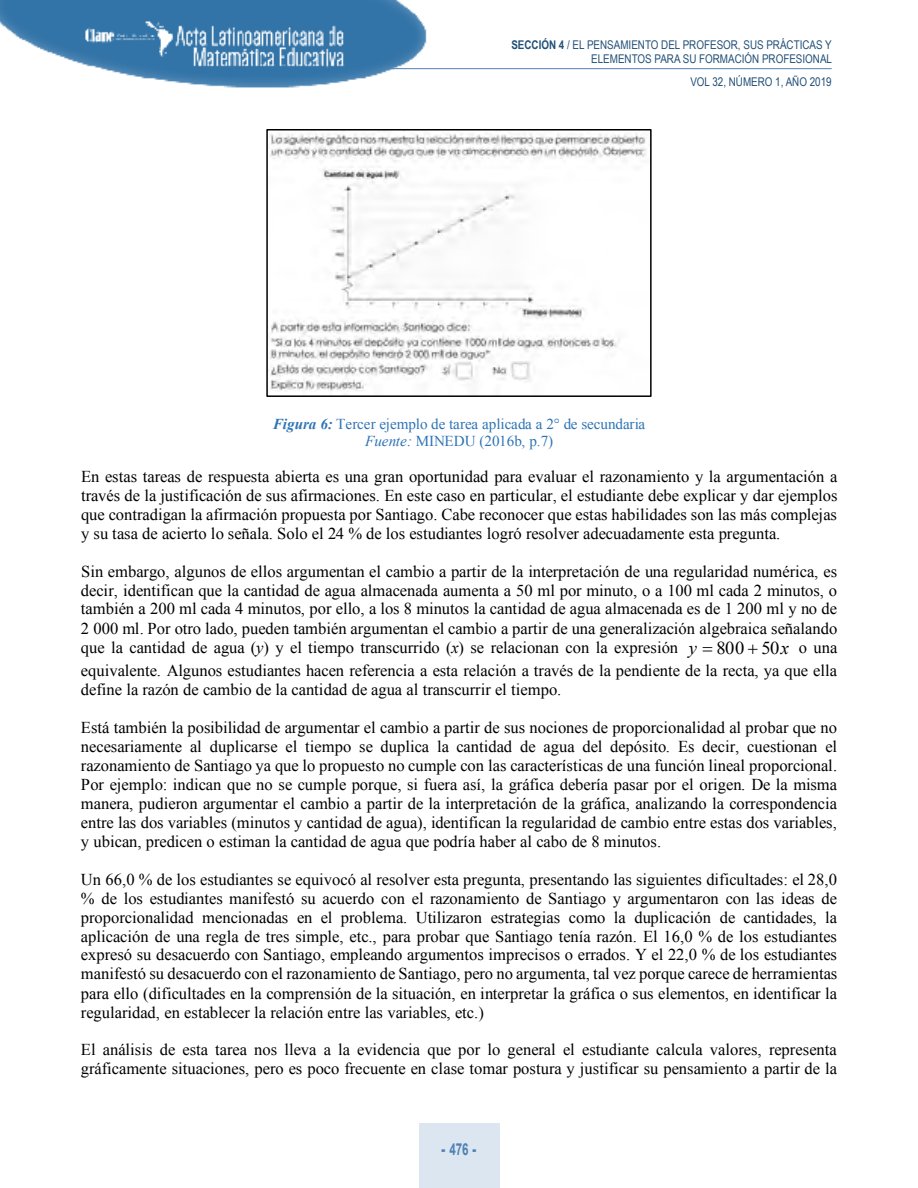
<style>
.page{position:relative;width:918px;height:1188px;background:#fff}
.page>*{position:absolute;margin:0;border:0;box-sizing:border-box;transform-origin:0 0}
.t1{font:18.15px "Times New Roman";color:#000}
.t2{font:16.5px/18.9px "Times New Roman";color:#000;text-align:justify}
.t3{font:700 16.5px "Arial";color:#4f80b4;scale:.7 1}
.t4{font:15.15px/17.2px "Times New Roman";color:#2e74b5;text-align:center}
.t5{font:12px/14.4px "Arial Narrow";color:#214f77;text-align:right}
.s1{font-weight:700}
.s2{font-weight:700;font-style:italic}
.s3{font-style:italic}
.s4{font-weight:900}
</style>
<div class="page">
<img style="left:0;top:0;width:435px;height:88px">
<hr style="left:389px;top:68px;width:443px;height:1px;background:#4f80b4">
<div style="left:419px;top:1123px;width:80px;height:65px;background:#dce6f0"></div>
<img style="left:270px;top:133px;width:376px;height:258px">
<div style="left:266px;top:129px;width:386px;height:268px;border:2px solid #000"></div>
<p class="t5" style="left:511px;top:37px;width:322px"><span class="s1">SECCIÓN 4</span> / EL PENSAMIENTO DEL PROFESOR, SUS PRÁCTICAS Y<br>ELEMENTOS PARA SU FORMACIÓN PROFESIONAL</p>
<p class="t5" style="left:690px;top:75px;width:143px">VOL 32, NÚMERO 1, AÑO 2019</p>
<p class="t4" style="left:273px;top:415px;width:374px"><span class="s2">Figura 6:</span> Tercer ejemplo de tarea aplicada a 2° de secundaria<br><span class="s3">Fuente:</span> MINEDU (2016b, p.7)</p>
<p class="t2" style="left:81px;top:467px;width:758px">En estas tareas de respuesta abierta es una gran oportunidad para evaluar el razonamiento y la argumentación a través de la justificación de sus afirmaciones. En este caso en particular, el estudiante debe explicar y dar ejemplos que contradigan la afirmación propuesta por Santiago. Cabe reconocer que estas habilidades son las más complejas y su tasa de acierto lo señala. Solo el 24 % de los estudiantes logró resolver adecuadamente esta pregunta.</p>
<p class="t2" style="left:81px;top:562px;width:758px">Sin embargo, algunos de ellos argumentan el cambio a partir de la interpretación de una regularidad numérica, es decir, identifican que la cantidad de agua almacenada aumenta a 50 ml por minuto, o a 100 ml cada 2 minutos, o también a 200 ml cada 4 minutos, por ello, a los 8 minutos la cantidad de agua almacenada es de 1 200 ml y no de 2 000 ml. Por otro lado, pueden también argumentan el cambio a partir de una generalización algebraica señalando que la cantidad de agua (<span class="s3">y</span>) y el tiempo transcurrido (<span class="s3">x</span>) se relacionan con la expresión</p>
<p class="t1" style="left:689px;top:638px;width:102px"><span class="s3">y</span> 800 50<span class="s3">x</span></p>
<p class="t2" style="left:81px;top:636px;width:758px;line-height:23.1px;text-align:right">o una<br>equivalente. Algunos estudiantes hacen referencia a esta relación a través de la pendiente de la recta, ya que ella</p>
<p class="t2" style="left:81px;top:680px;width:482px">define la razón de cambio de la cantidad de agua al transcurrir el tiempo.</p>
<p class="t2" style="left:81px;top:718px;width:758px">Está también la posibilidad de argumentar el cambio a partir de sus nociones de proporcionalidad al probar que no necesariamente al duplicarse el tiempo se duplica la cantidad de agua del depósito. Es decir, cuestionan el razonamiento de Santiago ya que lo propuesto no cumple con las características de una función lineal proporcional.<br>Por ejemplo: indican que no se cumple porque, si fuera así, la gráfica debería pasar por el origen. De la misma manera, pudieron argumentar el cambio a partir de la interpretación de la gráfica, analizando la correspondencia entre las dos variables (minutos y cantidad de agua), identifican la regularidad de cambio entre estas dos variables, y ubican, predicen o estiman la cantidad de agua que podría haber al cabo de 8 minutos.</p>
<p class="t2" style="left:81px;top:870px;width:758px">Un 66,0 % de los estudiantes se equivocó al resolver esta pregunta, presentando las siguientes dificultades: el 28,0 % de los estudiantes manifestó su acuerdo con el razonamiento de Santiago y argumentaron con las ideas de proporcionalidad mencionadas en el problema. Utilizaron estrategias como la duplicación de cantidades, la aplicación de una regla de tres simple, etc., para probar que Santiago tenía razón. El 16,0 % de los estudiantes expresó su desacuerdo con Santiago, empleando argumentos imprecisos o errados. Y el 22,0 % de los estudiantes manifestó su desacuerdo con el razonamiento de Santiago, pero no argumenta, tal vez porque carece de herramientas para ello (dificultades en la comprensión de la situación, en interpretar la gráfica o sus elementos, en identificar la regularidad, en establecer la relación entre las variables, etc.)</p>
<p class="t2" style="left:81px;top:1040px;width:758px">El análisis de esta tarea nos lleva a la evidencia que por lo general el estudiante calcula valores, representa gráficamente situaciones, pero es poco frecuente en clase tomar postura y justificar su pensamiento a partir de la</p>
<p class="t3" style="left:442px;top:1140px;width:51px"><span class="s4">-</span> 476 <span class="s4">-</span></p>
</div>
